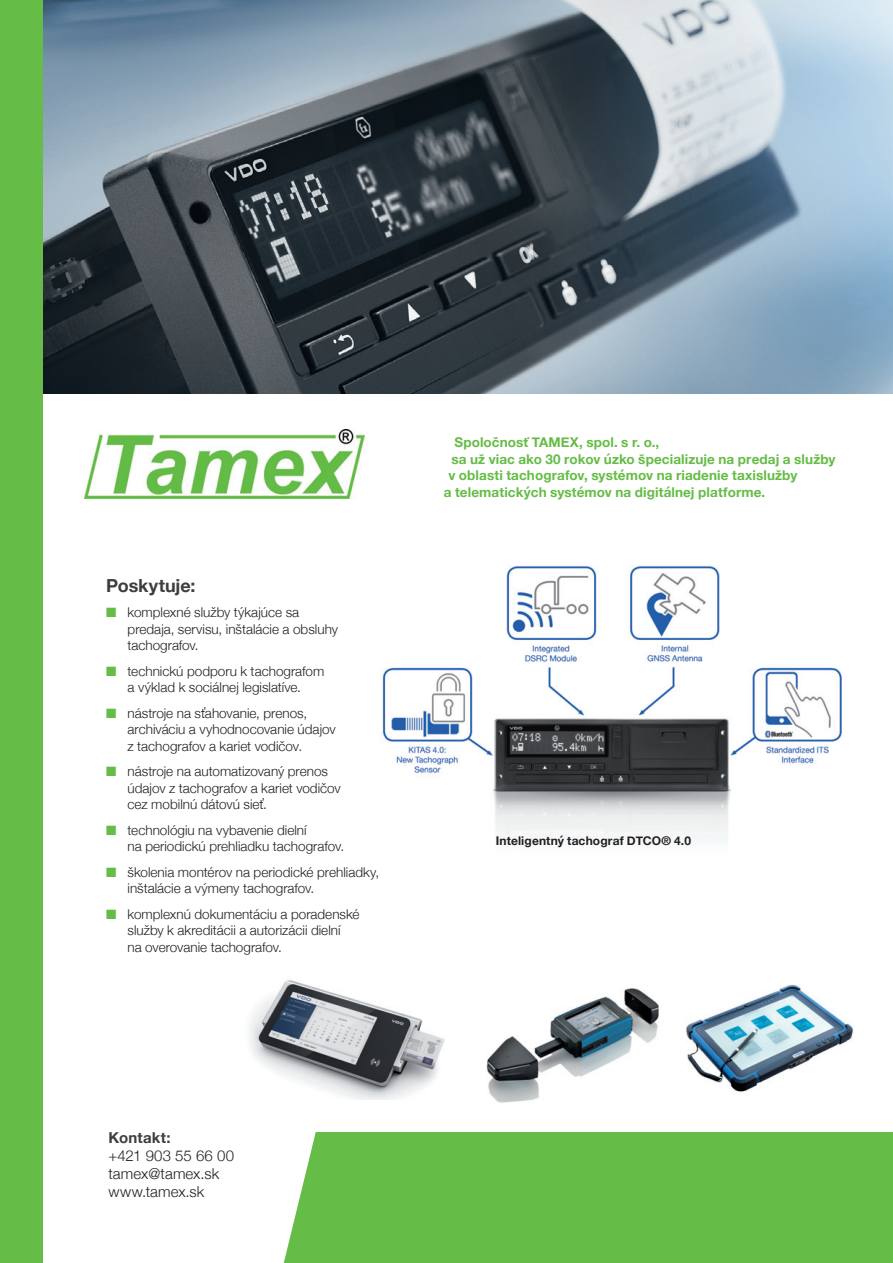
<style>
.page{position:relative;width:893px;height:1263px;background:#fff}
.page>*{position:absolute;margin:0;border:0;box-sizing:border-box;transform-origin:0 0}
.t1{font:700 18px "Helvetica Neue";letter-spacing:-.01em;color:#3e3e3f}
.t2{font:300 15px/18px "Helvetica Neue";letter-spacing:.01em;color:#231f20}
.t3{font:700 15px "Helvetica Neue";letter-spacing:.01em;color:#3e3e3f}
.t4{font:300 13.5px/16.5px "Helvetica Neue";color:#231f20}
.t5{font:700 13.5px "Helvetica Neue";letter-spacing:.005em;color:#65bc46}
.t6{font:700 12px "Helvetica Neue";letter-spacing:.01em;color:#231f20}
.s1{color:#65bc46}
</style>
<div class="page">
<img style="left:43px;top:0;width:850px;height:394px">
<img style="left:382px;top:565px;width:460px;height:277px">
<img style="left:249px;top:979px;width:196px;height:120px">
<img style="left:486px;top:988px;width:173px;height:115px">
<img style="left:686px;top:984px;width:168px;height:108px">
<div style="left:0;top:0;width:43px;height:1263px;background:#65bc46"></div>
<img style="left:85px;top:429px;width:279px;height:70px">
<div style="left:283px;top:1132px;width:610px;height:131px;background:#65bc46"></div>
<h1 class="t1" style="left:106px;top:574px;width:91px">Poskytuje:</h1>
<p class="t4" style="left:128px;top:604px;width:212px;text-indent:-21px"><span class="s1">■</span> komplexné služby týkajúce sa predaja, servisu, inštalácie a obsluhy tachografov.</p>
<p class="t4" style="left:106px;top:662px;width:219px;text-align:center"><span class="s1">■</span> technickú podporu k tachografom a výklad k sociálnej legislatíve.</p>
<p class="t4" style="left:128px;top:704px;width:210px;text-indent:-21px"><span class="s1">■</span> nástroje na sťahovanie, prenos, archiváciu a vyhodnocovanie údajov z tachografov a kariet vodičov.</p>
<p class="t4" style="left:128px;top:763px;width:215px;text-indent:-21px"><span class="s1">■</span> nástroje na automatizovaný prenos údajov z tachografov a kariet vodičov cez mobilnú dátovú sieť.</p>
<p class="t4" style="left:128px;top:821px;width:218px;text-indent:-21px"><span class="s1">■</span> technológiu na vybavenie dielní<br>na periodickú prehliadku tachografov.</p>
<p class="t4" style="left:128px;top:863px;width:253px;text-indent:-21px"><span class="s1">■</span> školenia montérov na periodické prehliadky, inštalácie a výmeny tachografov.</p>
<p class="t4" style="left:128px;top:905px;width:234px;text-indent:-21px"><span class="s1">■</span> komplexnú dokumentáciu a poradenské služby k akreditácii a autorizácii dielní<br>na overovanie tachografov.</p>
<p class="t5" style="left:454px;top:434px;width:206px">Spoločnosť TAMEX, spol. s r. o.,</p>
<p class="t5" style="left:451px;top:451px;width:386px">sa už viac ako 30 rokov úzko špecializuje na predaj a služby</p>
<p class="t5" style="left:448px;top:467px;width:350px">v oblasti tachografov, systémov na riadenie taxislužby</p>
<p class="t5" style="left:444px;top:484px;width:323px">a telematických systémov na digitálnej platforme.</p>
<p class="t6" style="left:496px;top:833px;width:197px">Inteligentný tachograf DTCO® 4.0</p>
<p class="t3" style="left:108px;top:1128px;width:64px">Kontakt:</p>
<p class="t2" style="left:108px;top:1146px;width:127px">+421 903 55 66 00 tamex@tamex.sk www.tamex.sk</p>
</div>
